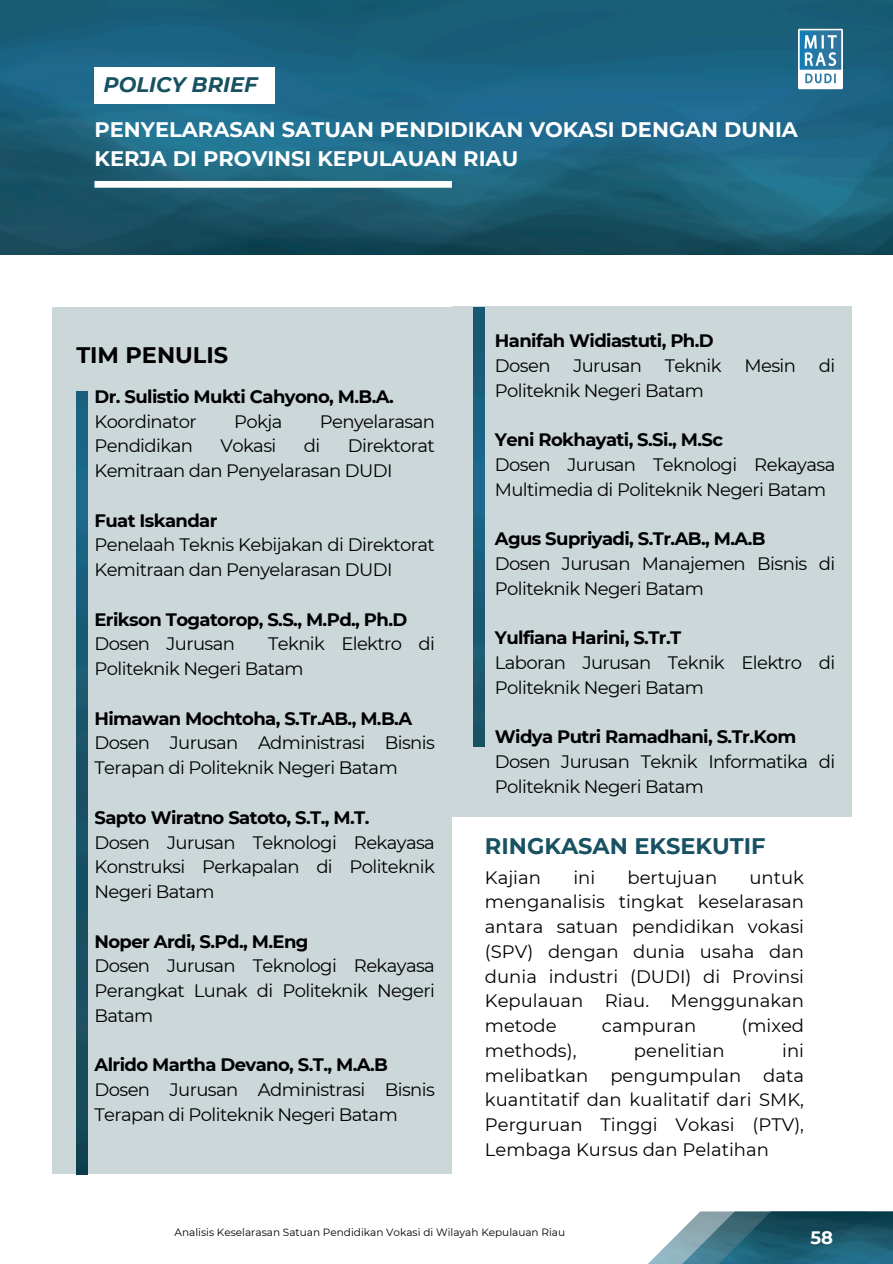
<style>
.page{position:relative;width:893px;height:1264px;background:#fff}
.page>*{position:absolute;margin:0;border:0;box-sizing:border-box;transform-origin:0 0}
.t1{font:700 22.5px "Montserrat";color:#175162}
.t2{font:700 22.5px "Montserrat";color:#000}
.t3{font:700 21px/29.2px "Montserrat";color:#fff}
.t4{font:italic 700 21px "Montserrat";color:#175162}
.t5{font:18px/24.8px "Montserrat";letter-spacing:-.035em;color:#000}
.t6{font:700 18px/24.8px "Montserrat";letter-spacing:-.035em;color:#000}
.t7{font:18px "Montserrat";color:#000}
.t8{font:700 18px "Montserrat";color:#fff}
.t9{font:10.5px "Montserrat";color:#000}
.s1{font-weight:400}
.s2{font-weight:700}
</style>
<div class="page">
<img style="left:649px;top:1248px;width:15px;height:15px">
<img style="left:664px;top:1211px;width:37px;height:52px">
<img style="left:701px;top:1211px;width:191px;height:52px">
<img style="left:0;top:0;width:892px;height:254px">
<div style="left:94px;top:181px;width:358px;height:7px;background:#fff"></div>
<div style="left:94px;top:67px;width:180px;height:36px;background:#fff"></div>
<img style="left:798px;top:29px;width:44px;height:60px">
<div style="left:52px;top:307px;width:400px;height:867px;background:#ccd7da"></div>
<img style="left:76px;top:391px;width:12px;height:783px">
<div style="left:452px;top:307px;width:399px;height:509px;background:#ccd7da"></div>
<img style="left:473px;top:307px;width:12px;height:439px">
<p class="t4" style="left:103px;top:71px;width:156px">POLICY BRIEF</p>
<h1 class="t3" style="left:94px;top:115px;width:705px">PENYELARASAN SATUAN PENDIDIKAN VOKASI DENGAN DUNIA<br>KERJA DI PROVINSI KEPULAUAN RIAU</h1>
<h2 class="t2" style="left:76px;top:341px;width:153px">TIM PENULIS</h2>
<h2 class="t6" style="left:94px;top:384px;width:301px">Dr. Sulistio Mukti Cahyono, M.B.A.<br><span class="s1">Koordinator</span></h2>
<h2 class="t5" style="left:234px;top:409px;width:50px">Pokja</h2>
<h2 class="t5" style="left:320px;top:409px;width:116px">Penyelarasan</h2>
<h2 class="t5" style="left:94px;top:433px;width:342px;text-indent:253px">Direktorat<br>Kemitraan dan Penyelarasan DUDI</h2>
<h2 class="t5" style="left:94px;top:508px;width:342px"><span class="s2">Fuat Iskandar<br></span>Penelaah Teknis Kebijakan di Direktorat<br>Kemitraan dan Penyelarasan DUDI</h2>
<h2 class="t6" style="left:94px;top:607px;width:314px">Erikson Togatorop, S.S., M.Pd., Ph.D<br><span class="s1">Dosen Jurusan</span></h2>
<h2 class="t5" style="left:94px;top:433px;width:100px">Pendidikan</h2>
<h2 class="t5" style="left:220px;top:433px;width:57px">Vokasi</h2>
<h2 class="t5" style="left:304px;top:433px;width:18px">di</h2>
<h2 class="t5" style="left:94px;top:631px;width:342px;text-indent:174px">Teknik Elektro di<br>Politeknik Negeri Batam</h2>
<h2 class="t6" style="left:94px;top:706px;width:342px">Himawan Mochtoha, S.Tr.AB., M.B.A<br><span class="s1">Dosen Jurusan Administrasi Bisnis</span></h2>
<h2 class="t5" style="left:94px;top:755px;width:305px">Terapan di Politeknik Negeri Batam</h2>
<h2 class="t5" style="left:94px;top:805px;width:342px"><span class="s2">Sapto Wiratno Satoto, S.T., M.T.<br></span>Dosen Jurusan Teknologi Rekayasa<br>Konstruksi Perkapalan di Politeknik</h2>
<h2 class="t5" style="left:94px;top:879px;width:122px">Negeri Batam</h2>
<h2 class="t5" style="left:94px;top:928px;width:342px"><span class="s2">Noper Ardi, S.Pd., M.Eng<br></span>Dosen Jurusan Teknologi Rekayasa<br>Perangkat Lunak di Politeknik Negeri</h2>
<p class="t5" style="left:94px;top:1003px;width:60px">Batam</p>
<p class="t5" style="left:94px;top:1052px;width:342px"><span class="s2">Alrido Martha Devano, S.T., M.A.B<br></span>Dosen Jurusan Administrasi Bisnis<br>Terapan di Politeknik Negeri Batam</p>
<h2 class="t6" style="left:495px;top:328px;width:220px">Hanifah Widiastuti, Ph.D<br><span class="s1">Dosen</span></h2>
<h2 class="t5" style="left:573px;top:353px;width:70px">Jurusan</h2>
<h2 class="t5" style="left:664px;top:353px;width:58px">Teknik</h2>
<h2 class="t5" style="left:744px;top:353px;width:53px">Mesin</h2>
<h2 class="t5" style="left:818px;top:353px;width:18px">di</h2>
<h2 class="t5" style="left:495px;top:378px;width:211px">Politeknik Negeri Batam</h2>
<h2 class="t5" style="left:495px;top:427px;width:342px"><span class="s2">Yeni Rokhayati, S.Si., M.Sc<br></span>Dosen Jurusan Teknologi Rekayasa<br>Multimedia di Politeknik Negeri Batam</h2>
<h2 class="t5" style="left:495px;top:526px;width:342px"><span class="s2">Agus Supriyadi, S.Tr.AB., M.A.B<br></span>Dosen Jurusan Manajemen Bisnis di<br>Politeknik Negeri Batam</h2>
<p class="t5" style="left:495px;top:625px;width:342px"><span class="s2">Yulfiana Harini, S.Tr.T<br></span>Laboran Jurusan Teknik Elektro di<br>Politeknik Negeri Batam</p>
<h1 class="t6" style="left:495px;top:724px;width:303px">Widya Putri Ramadhani, S.Tr.Kom</h1>
<h2 class="t5" style="left:495px;top:749px;width:342px">Dosen Jurusan Teknik Informatika di<br>Politeknik Negeri Batam</h2>
<h2 class="t1" style="left:485px;top:832px;width:282px">RINGKASAN EKSEKUTIF</h2>
<h2 class="t5" style="left:485px;top:864px;width:57px">Kajian</h2>
<h2 class="t5" style="left:573px;top:864px;width:23px">ini</h2>
<h2 class="t7" style="left:627px;top:866px;width:91px">bertujuan</h2>
<h2 class="t5" style="left:485px;top:864px;width:320px;text-align:justify;text-indent:264px">untuk menganalisis tingkat keselarasan antara satuan pendidikan vokasi (SPV) dengan dunia usaha dan dunia industri (DUDI) di Provinsi Kepulauan Riau. Menggunakan metode</h2>
<h2 class="t7" style="left:602px;top:1014px;width:96px">campuran</h2>
<h2 class="t5" style="left:741px;top:1013px;width:64px">(mixed</h2>
<h2 class="t7" style="left:485px;top:1039px;width:93px">methods),</h2>
<h2 class="t7" style="left:634px;top:1039px;width:92px">penelitian</h2>
<h2 class="t5" style="left:485px;top:1037px;width:320px;text-align:justify;text-indent:297px">ini melibatkan pengumpulan data kuantitatif dan kualitatif dari SMK, Perguruan Tinggi Vokasi (PTV), Lembaga Kursus dan Pelatihan</h2>
<h1 class="t9" style="left:174px;top:1226px;width:392px">Analisis Keselarasan Satuan Pendidikan Vokasi di Wilayah Kepulauan Riau</h1>
<p class="t8" style="left:810px;top:1226px;width:24px">58</p>
</div>
